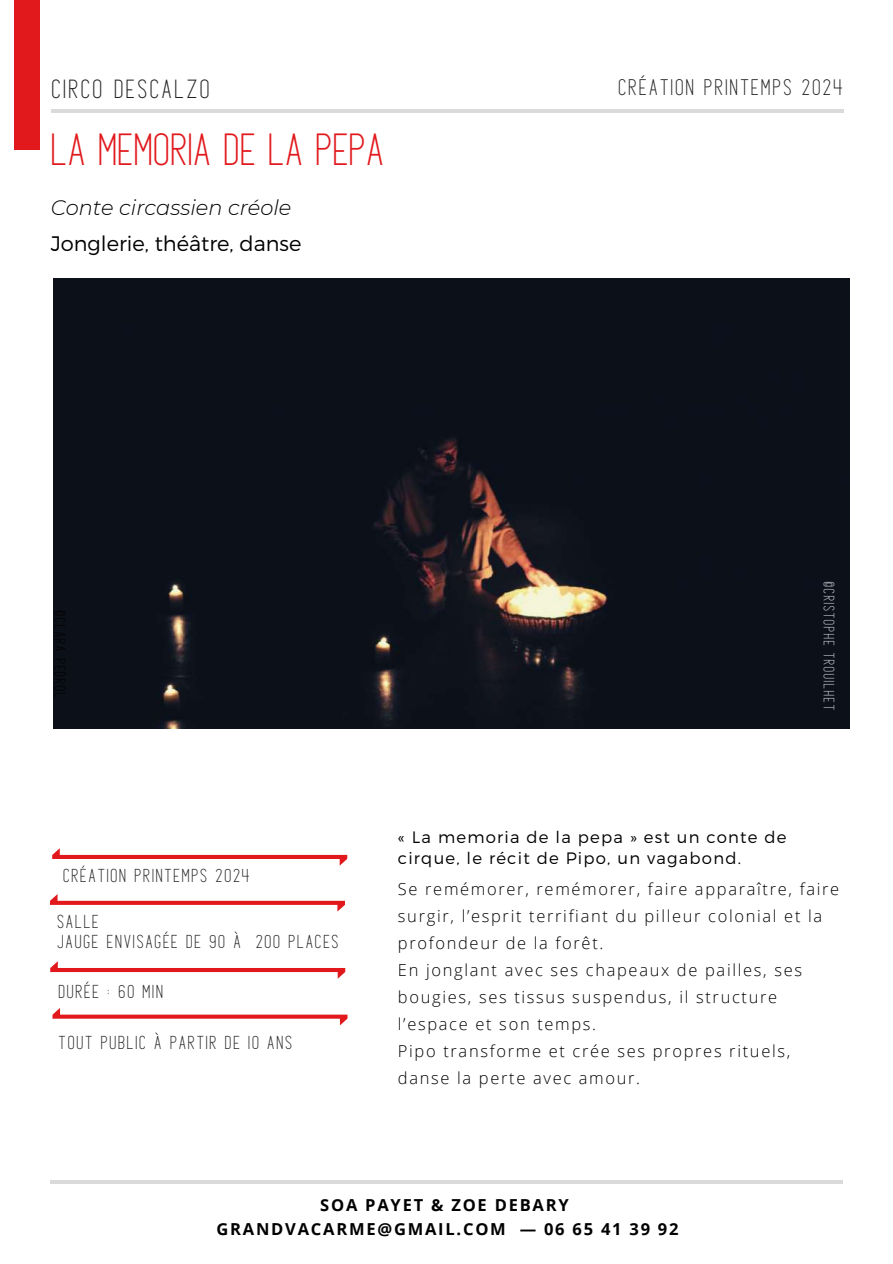
<style>
.page{position:relative;width:893px;height:1264px;background:#fff}
.page>*{position:absolute;margin:0;border:0;box-sizing:border-box;transform-origin:0 0}
.t1{font:900 36px "Athens";letter-spacing:.035em;color:#e1181c}
.t2{font:300 21px "Montserrat";color:#000}
.t3{font:italic 300 21px "Montserrat";color:#000}
.t4{font:900 21px "Athens";letter-spacing:.14em;color:#222}
.t5{font:900 18px "Athens";letter-spacing:.14em;color:#222}
.t6{font:300 16.5px/27px "Open Sans";letter-spacing:.1em;color:#000}
.t7{font:300 16.5px/21.3px "Montserrat";letter-spacing:.075em;color:#000}
.t8{font:700 16.5px/24.8px "Open Sans";letter-spacing:.105em;color:#000;text-align:center}
.t9{font:900 15px/20.4px "Athens";letter-spacing:.14em;color:#222}
.t10{font:900 12px "Athens";letter-spacing:.135em;color:#c7d0d8}
</style>
<div class="page">
<div style="left:54px;top:278px;width:795px;height:450px;background:#0c1019"></div>
<hr style="left:51px;top:109px;width:792px;height:4px;background:#dadada">
<hr style="left:50px;top:1180px;width:792px;height:3px;background:#000">
<div style="left:14px;top:0;width:25px;height:150px;background:#e1181c"></div>
<svg style="left:52px;top:848px;width:295px;height:17px"></svg>
<svg style="left:50px;top:894px;width:295px;height:17px"></svg>
<svg style="left:50px;top:961px;width:295px;height:17px"></svg>
<svg style="left:52px;top:1008px;width:295px;height:17px"></svg>
<p class="t4" style="left:52px;top:74px;width:159px">CIRCO DESCALZO</p>
<h1 class="t1" style="left:53px;top:123px;width:334px">LA MEMORIA DE LA PEPA</h1>
<p class="t3" style="left:51px;top:194px;width:242px">Conte circassien créole</p>
<p class="t2" style="left:51px;top:229px;width:252px">Jonglerie, théâtre, danse</p>
<p class="t5" style="left:619px;top:74px;width:226px">CRÉATION PRINTEMPS 2024</p>
<p class="t9" style="left:64px;top:865px;width:188px">CRÉATION PRINTEMPS 2024</p>
<p class="t9" style="left:58px;top:911px;width:282px">SALLE<br>JAUGE ENVISAGÉE DE 90 À 200 PLACES</p>
<p class="t9" style="left:59px;top:981px;width:106px">DURÉE : 60 MIN</p>
<p class="t9" style="left:59px;top:1031px;width:235px">TOUT PUBLIC À PARTIR DE 10 ANS</p>
<p class="t10" style="left:837px;top:582px;width:130px;rotate:90deg">©CRISTOPHE TROUILHET</p>
<p class="t7" style="left:398px;top:825px;width:390px">« La memoria de la pepa » est un conte de cirque, le récit de Pipo, un vagabond.</p>
<p class="t6" style="left:398px;top:875px;width:443px">Se remémorer, remémorer, faire apparaître, faire surgir, l’esprit terrifiant du pilleur colonial et la profondeur de la forêt.<br>En jonglant avec ses chapeaux de pailles, ses bougies, ses tissus suspendus, il structure l’espace et son temps.<br>Pipo transforme et crée ses propres rituels, danse la perte avec amour.</p>
<p class="t8" style="left:216px;top:1191px;width:463px">SOA PAYET &amp; ZOE DEBARY<br>GRANDVACARME@GMAIL.COM — 06 65 41 39 92</p>
</div>
